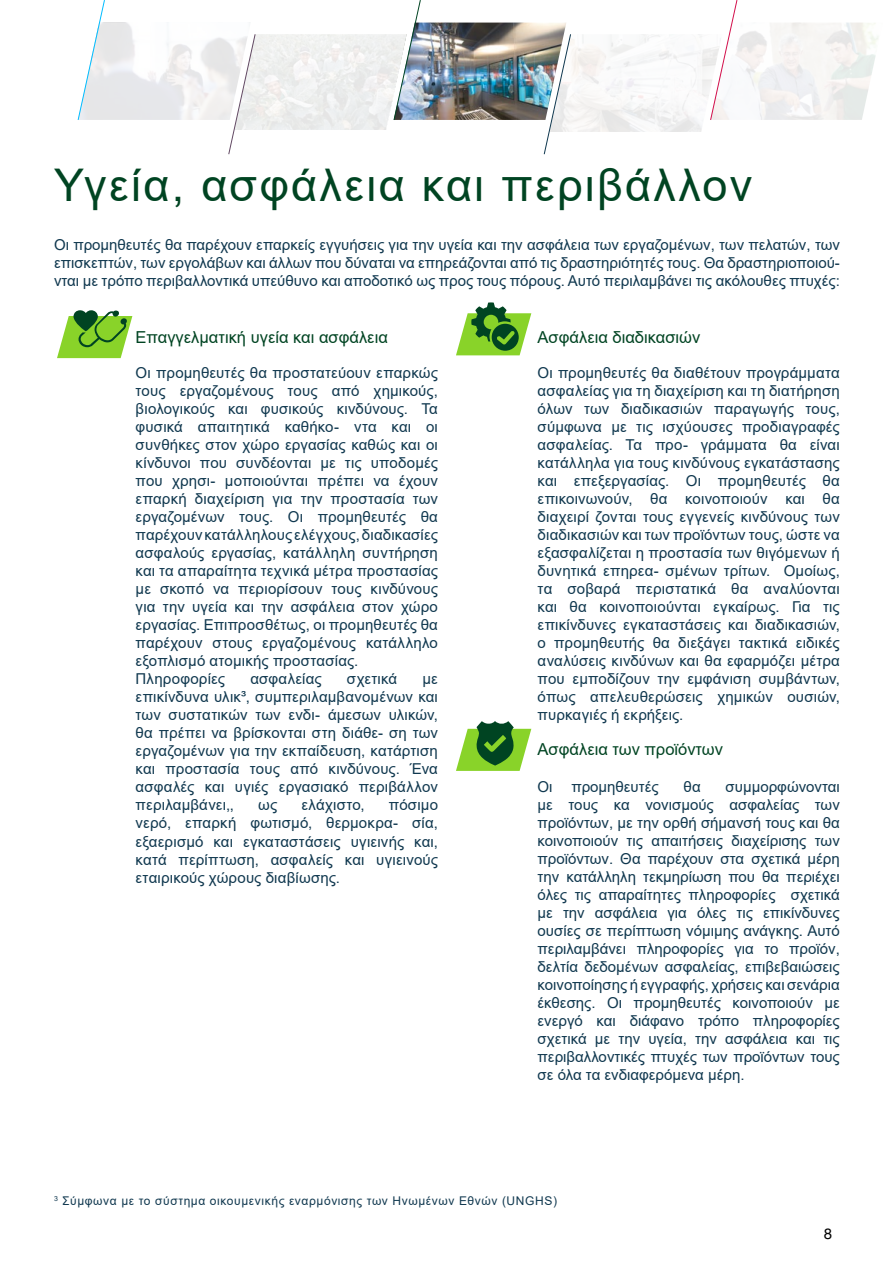
<style>
.page{position:relative;width:894px;height:1263px;background:#fff}
.page>*{position:absolute;margin:0;border:0;box-sizing:border-box;transform-origin:0 0}
.t1{font:45px "Arial";letter-spacing:.05em;color:#042}
.t2{font:16.5px "Arial";color:#042}
.t3{font:15px/18px "Arial";letter-spacing:.01em;color:#10384f;text-align:justify}
.t4{font:15px "Helvetica Neue LT Com";color:#000}
.t5{font:12px "Arial";letter-spacing:.05em;color:#10384f}
</style>
<div class="page">
<svg style="left:456px;top:721px;width:75px;height:50px"></svg>
<svg style="left:57px;top:310px;width:75px;height:48px"></svg>
<svg style="left:456px;top:302px;width:75px;height:53px"></svg>
<img style="left:421px;top:23px;width:122px;height:97px">
<svg style="left:77px;top:0;width:344px;height:155px"></svg>
<svg style="left:543px;top:0;width:335px;height:155px"></svg>
<h1 class="t1" style="left:54px;top:154px;width:699px">Υγεία, ασφάλεια και περιβάλλον</h1>
<p class="t3" style="left:54px;top:236px;width:787px">Οι προμηθευτές θα παρέχουν επαρκείς εγγυήσεις για την υγεία και την ασφάλεια των εργαζομένων, των πελατών, των επισκεπτών, των εργολάβων και άλλων που δύναται να επηρεάζονται από τις δραστηριότητές τους. Θα δραστηριοποιού&shy;νται με τρόπο περιβαλλοντικά υπεύθυνο και αποδοτικό ως προς τους πόρους. Αυτό περιλαμβάνει τις ακόλουθες πτυχές:</p>
<p class="t2" style="left:135px;top:325px;width:254px">Επαγγελματική υγεία και ασφάλεια</p>
<p class="t3" style="left:135px;top:364px;width:304px;text-align:left">Οι προμηθευτές θα προστατεύουν επαρκώς τους εργαζομένους τους από χημικούς, βιολογικούς και φυσικούς κινδύνους. Τα φυσικά απαιτητικά καθήκο- ντα και οι συνθήκες στον χώρο εργασίας καθώς και οι κίνδυνοι που συνδέονται με τις υποδομές που χρησι- μοποιούνται πρέπει να έχουν επαρκή διαχείριση για την προστασία των εργαζομένων τους. Οι προμηθευτές θα παρέχουν κατάλληλους ελέγχους, διαδικασίες ασφαλούς εργασίας, κατάλληλη συντήρηση και τα απαραίτητα τεχνικά μέτρα προστασίας με σκοπό να περιορίσουν τους κινδύνους για την υγεία και την ασφάλεια στον χώρο εργασίας. Επιπροσθέτως, οι προμηθευτές θα παρέχουν στους εργαζομένους κατάλληλο εξοπλισμό ατομικής προστασίας.<br>Πληροφορίες</p>
<p class="t3" style="left:250px;top:670px;width:73px">ασφαλείας</p>
<p class="t3" style="left:347px;top:670px;width:52px">σχετικά</p>
<p class="t3" style="left:135px;top:670px;width:304px;text-indent:287px">με επικίνδυνα υλικ³, συμπεριλαμβανομένων και των συστατικών των ενδι- άμεσων υλικών, θα πρέπει να βρίσκονται στη διάθε- ση των εργαζομένων για την εκπαίδευση, κατάρτιση και προστασία τους από κινδύνους. Ένα ασφαλές και υγιές εργασιακό περιβάλλον περιλαμβάνει,,</p>
<p class="t3" style="left:135px;top:796px;width:304px;text-indent:253px">πόσιμο νερό, επαρκή φωτισμό, θερμοκρα- σία, εξαερισμό και εγκαταστάσεις υγιεινής και, κατά περίπτωση, ασφαλείς και υγιεινούς εταιρικούς χώρους διαβίωσης.</p>
<p class="t3" style="left:258px;top:796px;width:21px">ως</p>
<p class="t3" style="left:301px;top:796px;width:65px">ελάχιστο,</p>
<p class="t2" style="left:537px;top:325px;width:164px">Ασφάλεια διαδικασιών</p>
<p class="t3" style="left:537px;top:364px;width:303px">Οι προμηθευτές θα διαθέτουν προγράμματα ασφαλείας για τη διαχείριση και τη διατήρηση όλων των διαδικασιών παραγωγής τους, σύμφωνα με τις ισχύουσες προδιαγραφές ασφαλείας. Τα προ- γράμματα θα είναι κατάλληλα για τους κινδύνους εγκατάστασης και επεξεργασίας. Οι προμηθευτές θα επικοινωνούν, θα κοινοποιούν και θα διαχειρί ζονται τους εγγενείς κινδύνους των διαδικασιών και των προϊόντων τους, ώστε να εξασφαλίζεται η προστασία των θιγόμενων ή δυνητικά επηρεα- σμένων τρίτων. Ομοίως, τα σοβαρά περιστατικά θα αναλύονται και θα κοινοποιούνται εγκαίρως. Για τις επικίνδυνες εγκαταστάσεις και διαδικασιών, ο προμηθευτής θα διεξάγει τακτικά ειδικές αναλύσεις κινδύνων και θα εφαρμόζει μέτρα που εμποδίζουν την εμφάνιση συμβάντων, όπως απελευθερώσεις χημικών ουσιών, πυρκαγιές ή εκρήξεις.</p>
<p class="t2" style="left:537px;top:738px;width:187px">Ασφάλεια των προϊόντων</p>
<p class="t3" style="left:537px;top:777px;width:122px">Οι προμηθευτές</p>
<p class="t3" style="left:683px;top:777px;width:19px">θα</p>
<p class="t3" style="left:537px;top:777px;width:303px;text-indent:188px">συμμορφώνονται με τους κα νονισμούς ασφαλείας των προϊόντων, με την ορθή σήμανσή τους και θα κοινοποιούν τις απαιτήσεις διαχείρισης των προϊόντων. Θα παρέχουν στα σχετικά μέρη την κατάλληλη τεκμηρίωση που θα περιέχει όλες τις απαραίτητες πληροφορίες σχετικά με την ασφάλεια για όλες τις επικίνδυνες ουσίες σε περίπτωση νόμιμης ανάγκης. Αυτό περιλαμβάνει πληροφορίες για το προϊόν, δελτία δεδομένων ασφαλείας, επιβεβαιώσεις κοινοποίησης ή εγγραφής, χρήσεις και σενάρια έκθεσης. Οι προμηθευτές κοινοποιούν με ενεργό και διάφανο τρόπο πληροφορίες σχετικά με την υγεία, την ασφάλεια και τις περιβαλλοντικές πτυχές των προϊόντων τους σε όλα τα ενδιαφερόμενα μέρη.</p>
<p class="t5" style="left:54px;top:1192px;width:504px"><sup>3</sup> Σύμφωνα με το σύστημα οικουμενικής εναρμόνισης των Ηνωμένων Εθνών (UNGHS)</p>
<p class="t4" style="left:823px;top:1224px;width:10px">8</p>
</div>
